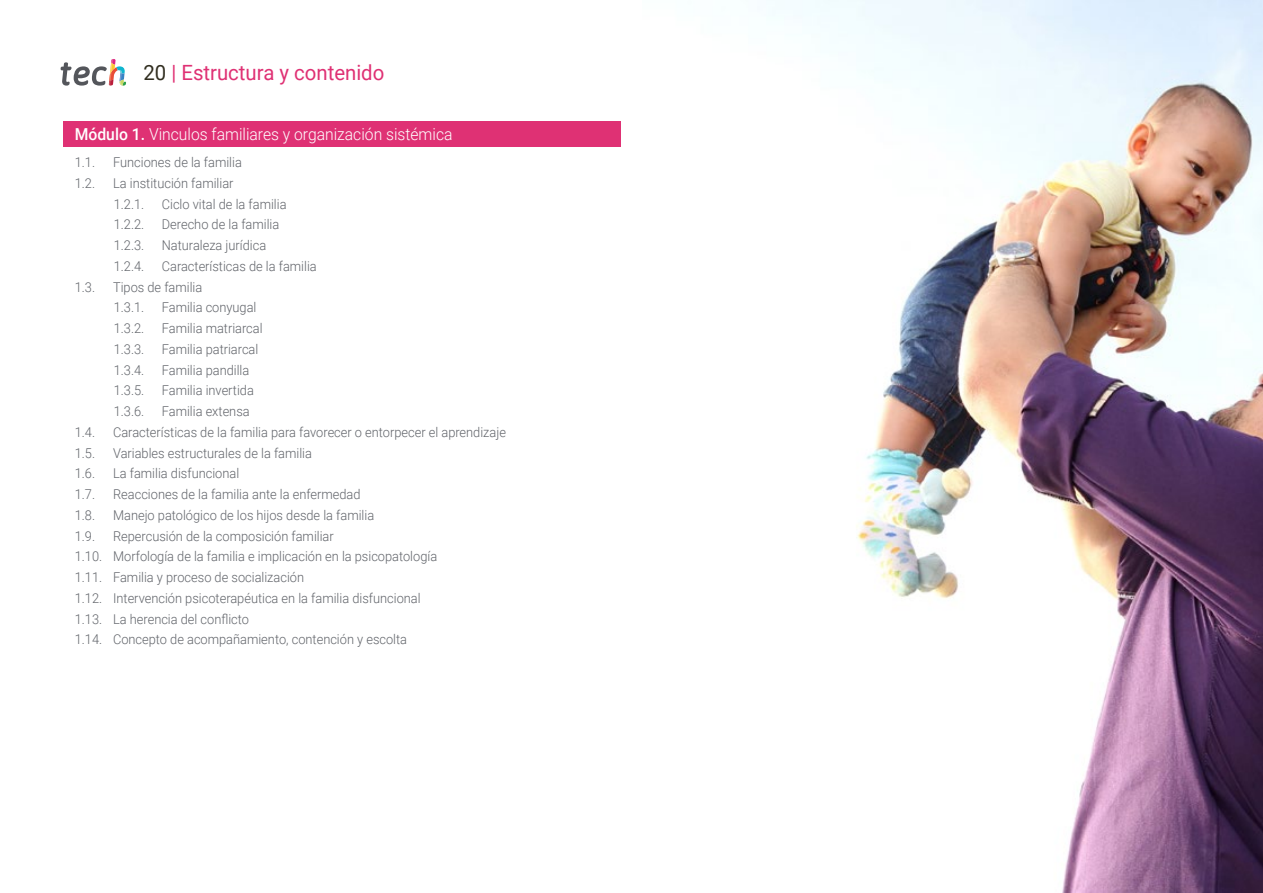
<style>
.page{position:relative;width:1263px;height:893px;background:#fff}
.page>*{position:absolute;margin:0;border:0;box-sizing:border-box;transform-origin:0 0}
.t1{font:21px "Roboto";color:#df3174}
.t2{font:300 16.5px "Roboto";color:#fff;scale:.95 1}
.t3{font:300 13.5px/20.7px "Roboto";color:#61646a;scale:.95 1}
.s1{color:#312e20}
.s2{color:#e03073}
.s3{font-weight:500}
</style>
<div class="page">
<div style="left:64px;top:121px;width:557px;height:25px;background:#df3174"></div>
<img style="left:766px;top:0;width:497px;height:893px">
<svg style="left:61px;top:59px;width:65px;height:27px"></svg>
<h1 class="t1" style="left:144px;top:57px;width:242px"><span class="s1">20</span> <span class="s2">|</span> Estructura y contenido</h1>
<p class="t2" style="left:75px;top:123px;width:399px"><span class="s3">Módulo 1.</span> Vinculos familiares y organización sistémica</p>
<p class="t3" style="left:75px;top:151px;width:23px">1.1.</p>
<p class="t3" style="left:113px;top:151px;width:137px">Funciones de la familia</p>
<p class="t3" style="left:75px;top:172px;width:23px">1.2.</p>
<p class="t3" style="left:113px;top:172px;width:128px">La institución familiar<br>1.2.1.</p>
<p class="t3" style="left:162px;top:193px;width:133px">Ciclo vital de la familia</p>
<p class="t3" style="left:114px;top:214px;width:34px">1.2.2.</p>
<p class="t3" style="left:162px;top:214px;width:125px">Derecho de la familia</p>
<p class="t3" style="left:114px;top:234px;width:34px">1.2.3.</p>
<p class="t3" style="left:162px;top:234px;width:111px">Naturaleza jurídica</p>
<p class="t3" style="left:114px;top:255px;width:34px">1.2.4.</p>
<p class="t3" style="left:162px;top:255px;width:165px">Características de la familia</p>
<p class="t3" style="left:75px;top:276px;width:23px">1.3.</p>
<p class="t3" style="left:113px;top:276px;width:95px">Tipos de familia<br>1.3.1.</p>
<p class="t3" style="left:162px;top:297px;width:101px">Familia conyugal</p>
<p class="t3" style="left:114px;top:317px;width:34px">1.3.2.</p>
<p class="t3" style="left:162px;top:317px;width:108px">Familia matriarcal</p>
<p class="t3" style="left:114px;top:338px;width:34px">1.3.3.</p>
<p class="t3" style="left:162px;top:338px;width:103px">Familia patriarcal</p>
<p class="t3" style="left:114px;top:359px;width:34px">1.3.4.</p>
<p class="t3" style="left:162px;top:359px;width:94px">Familia pandilla</p>
<p class="t3" style="left:114px;top:380px;width:34px">1.3.5.</p>
<p class="t3" style="left:162px;top:380px;width:98px">Familia invertida</p>
<p class="t3" style="left:114px;top:400px;width:34px">1.3.6.</p>
<p class="t3" style="left:162px;top:400px;width:94px">Familia extensa</p>
<p class="t3" style="left:75px;top:421px;width:23px">1.4.</p>
<p class="t3" style="left:113px;top:421px;width:415px">Características de la familia para favorecer o entorpecer el aprendizaje</p>
<p class="t3" style="left:75px;top:442px;width:23px">1.5.</p>
<p class="t3" style="left:113px;top:442px;width:211px">Variables estructurales de la familia</p>
<p class="t3" style="left:75px;top:463px;width:23px">1.6.</p>
<p class="t3" style="left:113px;top:463px;width:134px">La familia disfuncional</p>
<p class="t3" style="left:75px;top:483px;width:23px">1.7.</p>
<p class="t3" style="left:113px;top:483px;width:262px">Reacciones de la familia ante la enfermedad</p>
<p class="t3" style="left:75px;top:504px;width:23px">1.8.</p>
<p class="t3" style="left:113px;top:504px;width:276px">Manejo patológico de los hijos desde la familia</p>
<p class="t3" style="left:75px;top:525px;width:23px">1.9.</p>
<p class="t3" style="left:75px;top:525px;width:383px;text-indent:38px">Repercusión de la composición familiar<br>1.10. Morfología de la familia e implicación en la psicopatología 1.11. Familia y proceso de socialización<br>1.12. Intervención psicoterapéutica en la familia disfuncional 1.13. La herencia del conflicto<br>1.14. Concepto de acompañamiento, contención y escolta</p>
</div>
